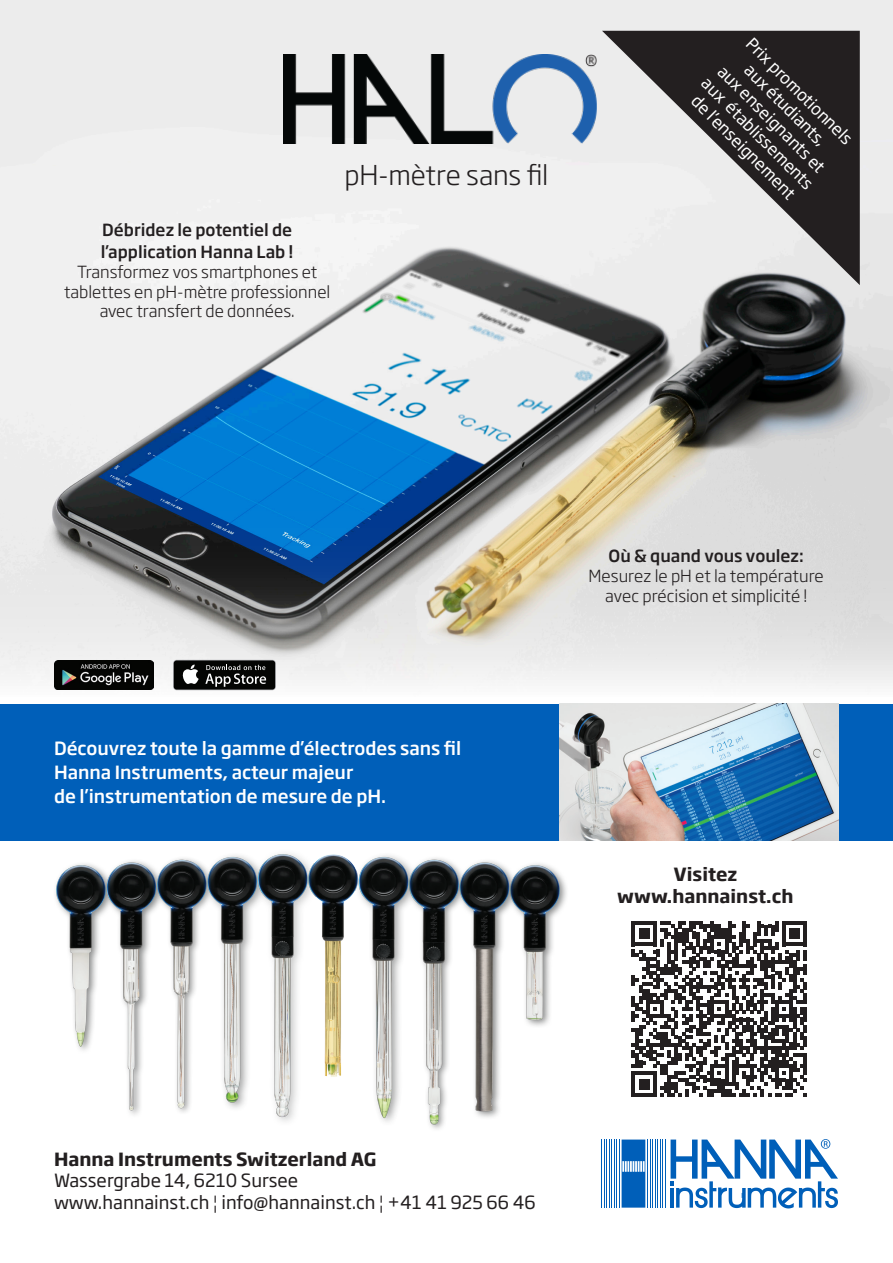
<style>
.page{position:relative;width:893px;height:1263px;background:#fff}
.page>*{position:absolute;margin:0;border:0;box-sizing:border-box;transform-origin:0 0}
.n-COVER-PRODUCT-TEXT{font:300 27px "Soho Gothic Pro";letter-spacing:-.01em;color:#231f20}
.t1{font:500 18px/24px "Soho Gothic Pro";color:#fff}
.t2{font:18px "Soho Gothic Pro";color:#231f20}
.t3{font:700 18px/21.6px "Soho Gothic Pro";color:#231f20;text-align:center}
.t4{font:300 16.5px/19.8px "Soho Gothic Pro";color:#231f20;text-align:center}
.t5{font:16.5px/19.8px "Soho Gothic Pro";color:#fff;text-align:center}
.t6{font:500 16.5px/21.6px "Soho Gothic Pro";color:#231f20}
.s1{font-weight:300}
</style>
<div class="page">
<img style="left:0;top:0;width:893px;height:704px">
<svg style="left:602px;top:31px;width:258px;height:254px;background:#848283"></svg>
<div style="left:0;top:704px;width:893px;height:137px;background:#005fb9"></div>
<hr style="left:665px;top:1139px;width:1px;height:68px;background:#005fb9">
<hr style="left:662px;top:1139px;width:1px;height:68px;background:#005fb9">
<hr style="left:660px;top:1139px;width:1px;height:68px;background:#005fb9">
<hr style="left:657px;top:1139px;width:1px;height:68px;background:#005fb9">
<hr style="left:655px;top:1139px;width:1px;height:68px;background:#005fb9">
<hr style="left:652px;top:1139px;width:1px;height:68px;background:#005fb9">
<hr style="left:650px;top:1139px;width:1px;height:68px;background:#005fb9">
<hr style="left:647px;top:1139px;width:1px;height:68px;background:#005fb9">
<hr style="left:619px;top:1139px;width:1px;height:68px;background:#005fb9">
<hr style="left:616px;top:1139px;width:1px;height:68px;background:#005fb9">
<hr style="left:614px;top:1139px;width:1px;height:68px;background:#005fb9">
<hr style="left:611px;top:1139px;width:1px;height:68px;background:#005fb9">
<hr style="left:609px;top:1139px;width:1px;height:68px;background:#005fb9">
<hr style="left:606px;top:1139px;width:1px;height:68px;background:#005fb9">
<hr style="left:604px;top:1139px;width:1px;height:68px;background:#005fb9">
<hr style="left:601px;top:1139px;width:1px;height:68px;background:#005fb9">
<svg style="left:622px;top:1139px;width:23px;height:68px;background:#1d71c1"></svg>
<svg style="left:671px;top:1139px;width:167px;height:69px"></svg>
<img style="left:55px;top:818px;width:512px;height:311px">
<img style="left:560px;top:704px;width:279px;height:137px">
<div style="left:173px;top:660px;width:103px;height:30px;background:#5a5b5d;border-radius:4px"></div>
<div style="left:174px;top:660px;width:101px;height:29px;background:#040503;border-radius:3px"></div>
<svg style="left:182px;top:664px;width:17px;height:20px"></svg>
<svg style="left:205px;top:665px;width:61px;height:22px"></svg>
<img style="left:54px;top:660px;width:100px;height:30px">
<img style="left:283px;top:54px;width:327px;height:89px">
<svg style="left:632px;top:921px;width:175px;height:175px"></svg>
<p class="t6" style="left:101px;top:218px;width:194px">Débridez le potentiel de l’application Hanna Lab !</p>
<p class="t4" style="left:64px;top:261px;width:268px">Transformez vos smartphones et tablettes en pH-mètre professionnel avec transfert de données.</p>
<p class="n-COVER-PRODUCT-TEXT" style="left:345px;top:154px;width:205px">pH-mètre sans fil</p>
<p class="t5" style="left:757px;top:33px;width:144px;rotate:45deg">Prix promotionnels</p>
<p class="t5" style="left:755px;top:59px;width:109px;rotate:45deg">aux étudiants,</p>
<p class="t5" style="left:728px;top:61px;width:145px;rotate:45deg">aux enseignants et</p>
<p class="t5" style="left:712px;top:72px;width:152px;rotate:45deg">aux établissements de l’enseignement</p>
<p class="t1" style="left:54px;top:735px;width:409px">Découvrez toute la gamme d’électrodes sans fil<br>Hanna Instruments, acteur majeur<br>de l’instrumentation de mesure de pH.</p>
<p class="t6" style="left:609px;top:544px;width:197px">Où &amp; quand vous voulez:</p>
<p class="t4" style="left:589px;top:565px;width:237px">Mesurez le pH et la température avec précision et simplicité !</p>
<p class="t3" style="left:617px;top:862px;width:178px">Visitez www.hannainst.ch</p>
<p class="t3" style="left:54px;top:1147px;width:324px">Hanna Instruments Switzerland AG</p>
<p class="t2" style="left:54px;top:1166px;width:246px">Wassergrabe 14, 6210 Sursee</p>
<p class="t2" style="left:54px;top:1188px;width:483px">www.hannainst.ch <span class="s1">¦</span> info@hannainst.ch <span class="s1">¦</span> +41 41 925 66 46</p>
</div>
